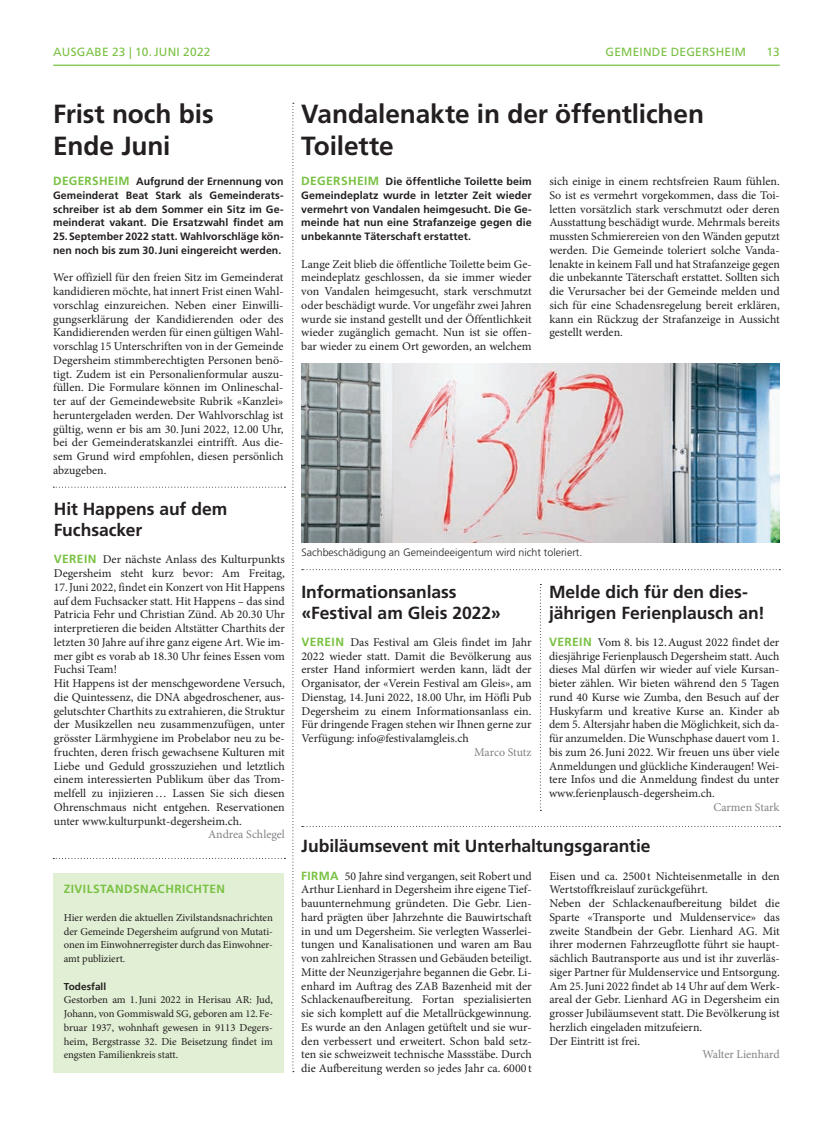
<style>
.page{position:relative;width:833px;height:1134px;background:#fff}
.page>*{position:absolute;margin:0;border:0;box-sizing:border-box;transform-origin:0 0}
.t1{font:700 26.25px/31.2px "Frutiger LT Std";letter-spacing:-.005em;color:#231f20}
.t2{font:700 17.5px/21.2px "Frutiger LT Std";letter-spacing:-.005em;color:#231f20}
.t3{font:11.88px/13.8px "Minion Pro";color:#231f20;text-align:justify}
.t4{font:11.88px "Minion Pro";letter-spacing:-.005em;color:#808285}
.t5{font:11.88px "Frutiger LT Std";letter-spacing:.02em;color:#79c142}
.t6{font:700 11.88px "Frutiger LT Std";letter-spacing:.035em;color:#79c142}
.t7{font:700 10.62px/13.8px "Frutiger LT Std";letter-spacing:.005em;color:#231f20;text-align:justify}
.t8{font:10.62px/13.8px "Minion Pro";letter-spacing:-.005em;color:#231f20;text-align:justify}
.t9{font:300 10.62px "Frutiger LT Std";color:#231f20}
.t10{font:700 10px "Frutiger LT Std";color:#231f20}
.s1{font-size:11.88px;color:#79c142}
.s2{font-family:"Frutiger LT Std";font-weight:700;color:#79c142}
</style>
<div class="page">
<hr style="left:53px;top:65px;width:727px;height:1px;background:#79c142">
<svg style="left:292px;top:103px;width:2px;height:969px"></svg>
<svg style="left:540px;top:584px;width:1px;height:227px"></svg>
<svg style="left:302px;top:569px;width:478px;height:1px"></svg>
<svg style="left:302px;top:826px;width:478px;height:1px"></svg>
<svg style="left:53px;top:487px;width:232px;height:1px"></svg>
<svg style="left:53px;top:858px;width:232px;height:1px"></svg>
<div style="left:53px;top:873px;width:230px;height:200px;background:#e1efd4"></div>
<img style="left:301px;top:364px;width:479px;height:179px">
<p class="t5" style="left:53px;top:45px;width:18px">AUSGABE</p>
<p class="t5" style="left:112px;top:45px;width:55px">23 | 10.JUNI</p>
<p class="t5" style="left:183px;top:45px;width:29px">2022</p>
<p class="t5" style="left:605px;top:45px;width:142px">GEMEINDE DEGERSHEIM</p>
<p class="t5" style="left:766px;top:45px;width:15px">13</p>
<h1 class="t1" style="left:53px;top:99px;width:162px">Frist noch bis<br>Ende Juni</h1>
<p class="t7" style="left:53px;top:175px;width:232px"><span class="s1">DEGERSHEIM</span> Aufgrund der Ernennung von Gemeinderat Beat Stark als Gemeinderats&shy;schreiber ist ab dem Sommer ein Sitz im Ge&shy;meinderat vakant. Die Ersatzwahl findet am 25.September 2022 statt. Wahlvorschläge kön&shy;nen noch bis zum 30.Juni eingereicht werden.</p>
<p class="t3" style="left:53px;top:271px;width:232px">Wer offiziell für den freien Sitz im Gemeinderat kandidieren möchte, hat innert Frist einen Wahl&shy;vorschlag einzureichen. Neben einer Einwilli&shy;gungserklärung der Kandidierenden oder des Kandidierenden werden für einen gültigen Wahl&shy;vorschlag 15 Unterschriften von in der Gemeinde Degersheim stimmberechtigten Personen benö&shy;tigt. Zudem ist ein Personalienformular auszu&shy;füllen. Die Formulare können im Onlineschal&shy;ter auf der Gemeindewebsite Rubrik «Kanzlei» heruntergeladen werden. Der Wahlvorschlag ist gültig, wenn er bis am 30.Juni 2022, 12.00 Uhr, bei der Gemeinderatskanzlei eintrifft. Aus die&shy;sem Grund wird empfohlen, diesen persönlich abzugeben.</p>
<h2 class="t2" style="left:54px;top:499px;width:175px">Hit Happens auf dem<br>Fuchsacker</h2>
<p class="t3" style="left:54px;top:553px;width:233px;text-align:left"><span class="s2">VEREIN</span> Der nächste Anlass des Kulturpunkts Degersheim steht kurz bevor: Am Freitag, 17.Juni 2022, findet ein Konzert von Hit Happens auf dem Fuchsacker statt. Hit Happens – das sind Patricia Fehr und Christian Zünd. Ab 20.30 Uhr interpretieren die beiden Altstätter Charthits der letzten 30 Jahre auf ihre ganz eigene Art. Wie im&shy;mer gibt es vorab ab 18.30 Uhr feines Essen vom Fuchsi Team!<br>Hit Happens ist der menschgewordene Versuch, die Quintessenz, die DNA abgedroschener, aus&shy;gelutschter Charthits zu extrahieren, die Struktur der Musikzellen neu zusammenzufügen, unter grösster Lärmhygiene im Probelabor neu zu be&shy;fruchten, deren frisch gewachsene Kulturen mit Liebe und Geduld grosszuziehen und letztlich einem interessierten Publikum über das Trom&shy;melfell zu injizieren… Lassen Sie sich diesen Ohrenschmaus nicht entgehen. Reservationen unter www.kulturpunkt-degersheim.ch.</p>
<p class="t4" style="left:208px;top:827px;width:78px">Andrea Schlegel</p>
<p class="t6" style="left:64px;top:882px;width:163px">ZIVILSTANDSNACHRICHTEN</p>
<p class="t8" style="left:64px;top:911px;width:211px">Hier werden die aktuellen Zivilstandsnachrichten der Gemeinde Degersheim aufgrund von Mutati&shy;onen im Einwohnerregister durch das Einwohner&shy;amt publiziert.</p>
<p class="t10" style="left:64px;top:980px;width:44px">Todesfall</p>
<p class="t8" style="left:64px;top:993px;width:211px">Gestorben am 1.Juni 2022 in Herisau AR: Jud, Johann, von Gommiswald SG, geboren am 12.Fe&shy;bruar 1937, wohnhaft gewesen in 9113 Degers&shy;heim, Bergstrasse 32. Die Beisetzung findet im engsten Familienkreis statt.</p>
<h1 class="t1" style="left:301px;top:99px;width:404px">Vandalenakte in der öffentlichen<br>Toilette</h1>
<p class="t7" style="left:301px;top:175px;width:232px"><span class="s1">DEGERSHEIM</span> Die öffentliche Toilette beim Gemeindeplatz wurde in letzter Zeit wieder vermehrt von Vandalen heimgesucht. Die Ge&shy;meinde hat nun eine Strafanzeige gegen die unbekannte Täterschaft erstattet.</p>
<p class="t3" style="left:301px;top:257px;width:232px">Lange Zeit blieb die öffentliche Toilette beim Ge&shy;meindeplatz geschlossen, da sie immer wieder von Vandalen heimgesucht, stark verschmutzt oder beschädigt wurde. Vor ungefähr zwei Jahren wurde sie instand gestellt und der Öffentlichkeit wieder zugänglich gemacht. Nun ist sie offen&shy;bar wieder zu einem Ort geworden, an welchem</p>
<p class="t3" style="left:549px;top:175px;width:232px">sich einige in einem rechtsfreien Raum fühlen.<br>So ist es vermehrt vorgekommen, dass die Toi&shy;letten vorsätzlich stark verschmutzt oder deren Ausstattung beschädigt wurde. Mehrmals bereits mussten Schmierereien von den Wänden geputzt werden. Die Gemeinde toleriert solche Vanda&shy;lenakte in keinem Fall und hat Strafanzeige gegen die unbekannte Täterschaft erstattet. Sollten sich die Verursacher bei der Gemeinde melden und sich für eine Schadensregelung bereit erklären, kann ein Rückzug der Strafanzeige in Aussicht gestellt werden.</p>
<p class="t9" style="left:301px;top:547px;width:282px">Sachbeschädigung an Gemeindeeigentum wird nicht toleriert.</p>
<h2 class="t2" style="left:301px;top:581px;width:201px">Informationsanlass «Festival am Gleis 2022»</h2>
<p class="t3" style="left:301px;top:635px;width:232px"><span class="s2">VEREIN</span> Das Festival am Gleis findet im Jahr 2022 wieder statt. Damit die Bevölkerung aus erster Hand informiert werden kann, lädt der Organisator, der «Verein Festival am Gleis», am Dienstag, 14.Juni 2022, 18.00 Uhr, im Höfli Pub Degersheim zu einem Informationsanlass ein.<br>Für dringende Fragen stehen wir Ihnen gerne zur Verfügung: info@festivalamgleis.ch</p>
<p class="t4" style="left:474px;top:744px;width:59px">Marco Stutz</p>
<h2 class="t2" style="left:549px;top:581px;width:218px">Melde dich für den dies&shy;jährigen Ferienplausch an!</h2>
<p class="t3" style="left:549px;top:635px;width:232px"><span class="s2">VEREIN</span> Vom 8. bis 12.August 2022 findet der diesjährige Ferienplausch Degersheim statt. Auch dieses Mal dürfen wir wieder auf viele Kursan&shy;bieter zählen. Wir bieten während den 5 Tagen rund 40 Kurse wie Zumba, den Besuch auf der Huskyfarm und kreative Kurse an. Kinder ab dem 5. Altersjahr haben die Möglichkeit, sich da&shy;für anzumelden. Die Wunschphase dauert vom 1. bis zum 26.Juni 2022. Wir freuen uns über viele Anmeldungen und glückliche Kinderaugen! Wei&shy;tere Infos und die Anmeldung findest du unter www.ferienplausch-degersheim.ch.</p>
<p class="t4" style="left:713px;top:799px;width:68px">Carmen Stark</p>
<h2 class="t2" style="left:301px;top:835px;width:351px">Jubiläumsevent mit Unterhaltungsgarantie</h2>
<p class="t3" style="left:301px;top:869px;width:232px"><span class="s2">FIRMA</span> 50 Jahre sind vergangen, seit Robert und Arthur Lienhard in Degersheim ihre eigene Tief&shy;bauunternehmung gründeten. Die Gebr. Lien&shy;hard prägten über Jahrzehnte die Bauwirtschaft in und um Degersheim. Sie verlegten Wasserlei&shy;tungen und Kanalisationen und waren am Bau von zahlreichen Strassen und Gebäuden beteiligt.<br>Mitte der Neunzigerjahre begannen die Gebr. Li&shy;enhard im Auftrag des ZAB Bazenheid mit der Schlackenaufbereitung. Fortan spezialisierten sie sich komplett auf die Metallrückgewinnung.<br>Es wurde an den Anlagen getüftelt und sie wur&shy;den verbessert und erweitert. Schon bald setz&shy;ten sie schweizweit technische Massstäbe. Durch die Aufbereitung werden so jedes Jahr ca. 6000 t</p>
<p class="t3" style="left:549px;top:869px;width:232px;text-align:left">Eisen und ca. 2500 t Nichteisenmetalle in den Wertstoffkreislauf zurückgeführt.<br>Neben der Schlackenaufbereitung bildet die Sparte «Transporte und Muldenservice» das zweite Standbein der Gebr. Lienhard AG. Mit ihrer modernen Fahrzeugflotte führt sie haupt&shy;sächlich Bautransporte aus und ist ihr zuverläs&shy;siger Partner für Muldenservice und Entsorgung.<br>Am 25.Juni 2022 findet ab 14 Uhr auf dem Werk&shy;areal der Gebr. Lienhard AG in Degersheim ein grosser Jubiläumsevent statt. Die Bevölkerung ist herzlich eingeladen mitzufeiern.<br>Der Eintritt ist frei.</p>
<p class="t4" style="left:702px;top:1047px;width:79px">Walter Lienhard</p>
</div>
